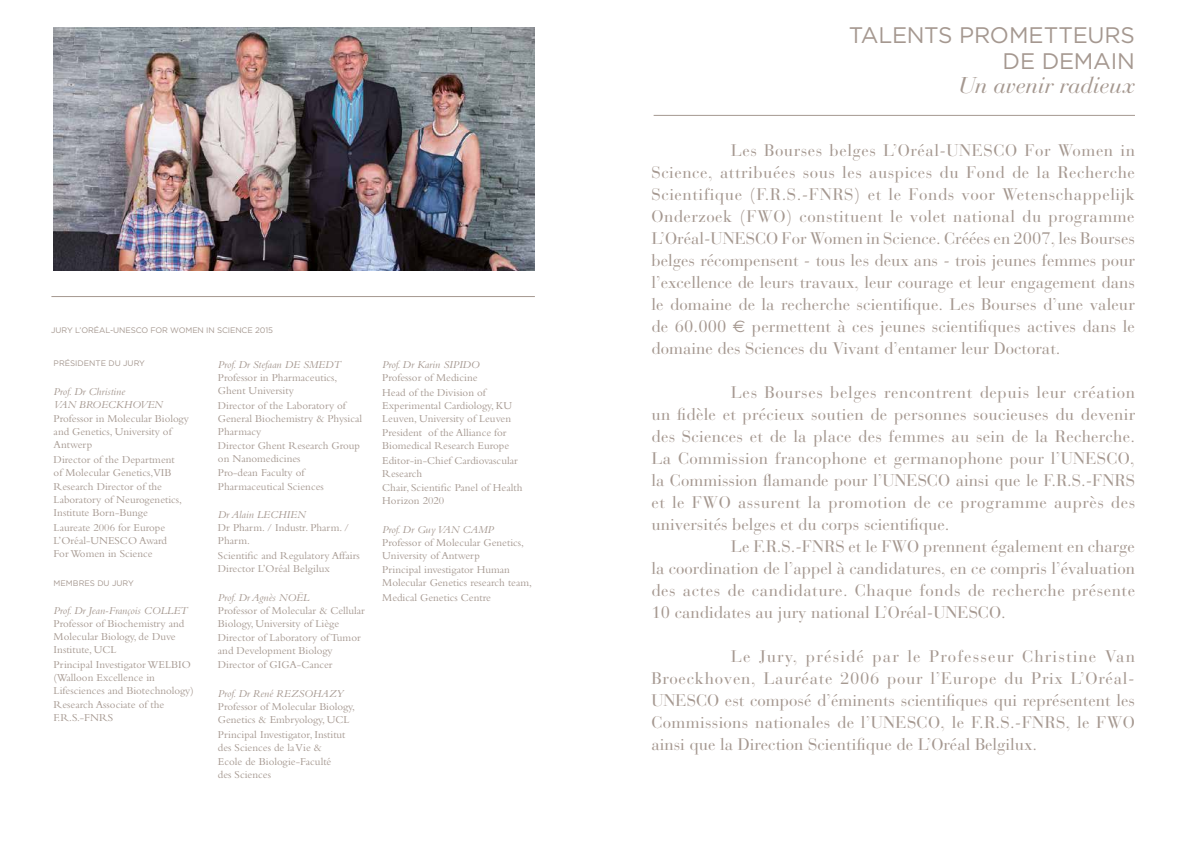
<style>
.page{position:relative;width:1191px;height:842px;background:#fff}
.page>*{position:absolute;margin:0;border:0;box-sizing:border-box;transform-origin:0 0}
.t1{font:italic 22.7px "Bauer Bodoni";letter-spacing:-.005em;color:#a59890}
.t2{font:22.5px/26px "Gotham";letter-spacing:-.01em;color:#a59890;text-align:right}
.t3{font:16.7px/22px "Bauer Bodoni";letter-spacing:.005em;color:#a59890;text-align:justify}
.t4{font:16.7px "Bauer Bodoni";letter-spacing:.03em;color:#a59890}
.t5{font:16.7px "Bauer Bodoni";letter-spacing:.035em;color:#a59890}
.t6{font:11px/13px "Bembo";color:#a59890}
.t7{font:italic 11px/13px "Bembo";color:#a59890}
.t8{font:8px "Gotham";letter-spacing:-.01em;color:#a59890}
.s1{font-family:"Euro Sans"}
</style>
<div class="page">
<hr style="left:51px;top:296px;width:484px;height:1px;background:#a59890">
<hr style="left:653px;top:115px;width:482px;height:1px;background:#a59890">
<img style="left:54px;top:27px;width:481px;height:244px">
<p class="t8" style="left:51px;top:325px;width:223px">JURY L’ORÉAL-UNESCO FOR WOMEN IN SCIENCE 2015</p>
<p class="t8" style="left:54px;top:358px;width:93px">PRÉSIDENTE DU JURY</p>
<p class="t7" style="left:54px;top:385px;width:111px">Prof. Dr Christine<br>VAN BROECKHOVEN</p>
<p class="t6" style="left:54px;top:412px;width:137px">Professor in Molecular Biology and Genetics, University of<br>Antwerp</p>
<p class="t6" style="left:54px;top:453px;width:123px">Director of the Department of Molecular Genetics,VIB</p>
<p class="t6" style="left:54px;top:480px;width:130px">Research Director of the<br>Laboratory of Neurogenetics,<br>Institute Born-Bunge</p>
<p class="t6" style="left:54px;top:520px;width:115px">Laureate 2006 for Europe<br>L’Oréal-UNESCO Award<br>For Women in Science</p>
<p class="t8" style="left:54px;top:577px;width:82px">MEMBRES DU JURY</p>
<p class="t7" style="left:54px;top:604px;width:135px">Prof. Dr Jean-François COLLET</p>
<p class="t6" style="left:54px;top:617px;width:132px">Professor of Biochemistry and<br>Molecular Biology, de Duve<br>Institute, UCL</p>
<p class="t6" style="left:54px;top:658px;width:141px">Principal Investigator WELBIO (Walloon Excellence in<br>Lifesciences and Biotechnology)</p>
<p class="t6" style="left:54px;top:698px;width:112px">Research Associate of the<br>F.R.S.-FNRS</p>
<p class="t7" style="left:218px;top:358px;width:124px">Prof. Dr Stefaan DE SMEDT</p>
<p class="t6" style="left:218px;top:371px;width:121px">Professor in Pharmaceutics,<br>Ghent University</p>
<p class="t6" style="left:218px;top:398px;width:146px">Director of the Laboratory of<br>General Biochemistry &amp; Physical<br>Pharmacy</p>
<p class="t6" style="left:218px;top:439px;width:144px">Director Ghent Research Group on Nanomedicines</p>
<p class="t6" style="left:218px;top:466px;width:107px">Pro-dean Faculty of<br>Pharmaceutical Sciences</p>
<p class="t7" style="left:218px;top:508px;width:89px">Dr Alain LECHIEN</p>
<p class="t6" style="left:218px;top:521px;width:133px">Dr Pharm. / Industr. Pharm. /<br>Pharm.</p>
<p class="t6" style="left:218px;top:549px;width:143px">Scientific and Regulatory Affairs<br>Director L’Oréal Belgilux</p>
<p class="t7" style="left:218px;top:590px;width:93px">Prof. Dr Agnès NOËL</p>
<p class="t6" style="left:218px;top:603px;width:148px">Professor of Molecular &amp; Cellular<br>Biology, University of Liège</p>
<p class="t6" style="left:218px;top:631px;width:144px">Director of Laboratory of Tumor and Development Biology</p>
<p class="t6" style="left:218px;top:658px;width:116px">Director of GIGA-Cancer</p>
<p class="t7" style="left:218px;top:687px;width:127px">Prof. Dr René REZSOHAZY</p>
<p class="t6" style="left:218px;top:700px;width:138px">Professor of Molecular Biology,<br>Genetics &amp; Embryology, UCL</p>
<p class="t6" style="left:218px;top:727px;width:129px">Principal Investigator, Institut des Sciences de la Vie &amp;</p>
<p class="t6" style="left:218px;top:755px;width:115px">Ecole de Biologie-Faculté des Sciences</p>
<p class="t7" style="left:382px;top:358px;width:99px">Prof. Dr Karin SIPIDO</p>
<p class="t6" style="left:382px;top:370px;width:105px;line-height:14.4px">Professor of Medicine<br>Head of the Division of</p>
<p class="t6" style="left:382px;top:398px;width:132px">Experimental Cardiology, KU<br>Leuven, University of Leuven</p>
<p class="t6" style="left:382px;top:426px;width:128px">President of the Alliance for<br>Biomedical Research Europe</p>
<p class="t6" style="left:382px;top:453px;width:137px">Editor-in-Chief Cardiovascular<br>Research</p>
<p class="t6" style="left:382px;top:481px;width:142px">Chair, Scientific Panel of Health<br>Horizon 2020</p>
<p class="t7" style="left:382px;top:523px;width:113px">Prof. Dr Guy VAN CAMP</p>
<p class="t6" style="left:382px;top:536px;width:143px">Professor of Molecular Genetics,<br>University of Antwerp</p>
<p class="t6" style="left:382px;top:563px;width:151px">Principal investigator Human<br>Molecular Genetics research team,</p>
<p class="t6" style="left:382px;top:590px;width:110px">Medical Genetics Centre</p>
<h2 class="t2" style="left:848px;top:22px;width:288px">TALENTS PROMETTEURS<br>DE DEMAIN</h2>
<h1 class="t1" style="left:958px;top:71px;width:178px">Un avenir radieux</h1>
<p class="t3" style="left:651px;top:139px;width:485px;text-indent:79px">Les Bourses belges L’Oréal-UNESCO For Women in Science, attribuées sous les auspices du Fond de la Recherche Scientifique (F.R.S.-FNRS) et le Fonds voor Wetenschappelijk Onderzoek (FWO) constituent le volet national du programme L’Oréal-UNESCO For Women in Science. Créées en 2007, les Bourses belges récompensent - tous les deux ans - trois jeunes femmes pour l’excellence de leurs travaux, leur courage et leur engagement dans le domaine de la recherche scientifique. Les Bourses d’une valeur de 60.000 <span class="s1">€</span> permettent à ces jeunes scientifiques actives dans le domaine des Sciences du Vivant d’entamer leur Doctorat.</p>
<h3 class="t5" style="left:731px;top:382px;width:406px">Les Bourses belges rencontrent depuis leur création</h3>
<h3 class="t3" style="left:651px;top:403px;width:485px">un fidèle et précieux soutien de personnes soucieuses du devenir</h3>
<h3 class="t3" style="left:651px;top:425px;width:485px">des Sciences et de la place des femmes au sein de la Recherche.</h3>
<h3 class="t3" style="left:651px;top:447px;width:485px">La Commission francophone et germanophone pour l’UNESCO,</h3>
<h3 class="t3" style="left:651px;top:469px;width:485px">la Commission flamande pour l’UNESCO ainsi que le F.R.S.-FNRS</h3>
<h3 class="t4" style="left:651px;top:492px;width:485px">et le FWO assurent la promotion de ce programme auprès des</h3>
<h3 class="t3" style="left:651px;top:513px;width:299px">universités belges et du corps scientifique.</h3>
<h3 class="t3" style="left:731px;top:535px;width:405px">Le F.R.S.-FNRS et le FWO prennent également en charge</h3>
<h3 class="t3" style="left:651px;top:557px;width:485px">la coordination de l’appel à candidatures, en ce compris l’évaluation</h3>
<h3 class="t4" style="left:651px;top:580px;width:485px">des actes de candidature. Chaque fonds de recherche présente</h3>
<h3 class="t3" style="left:651px;top:601px;width:356px">10 candidates au jury national L’Oréal-UNESCO.</h3>
<p class="t3" style="left:651px;top:645px;width:485px;text-indent:79px">Le Jury, présidé par le Professeur Christine Van Broeckhoven, Lauréate 2006 pour l’Europe du Prix L’Oréal-UNESCO est composé d’éminents scientifiques qui représentent les Commissions nationales de l’UNESCO, le F.R.S.-FNRS, le FWO ainsi que la Direction Scientifique de L’Oréal Belgilux.</p>
</div>
